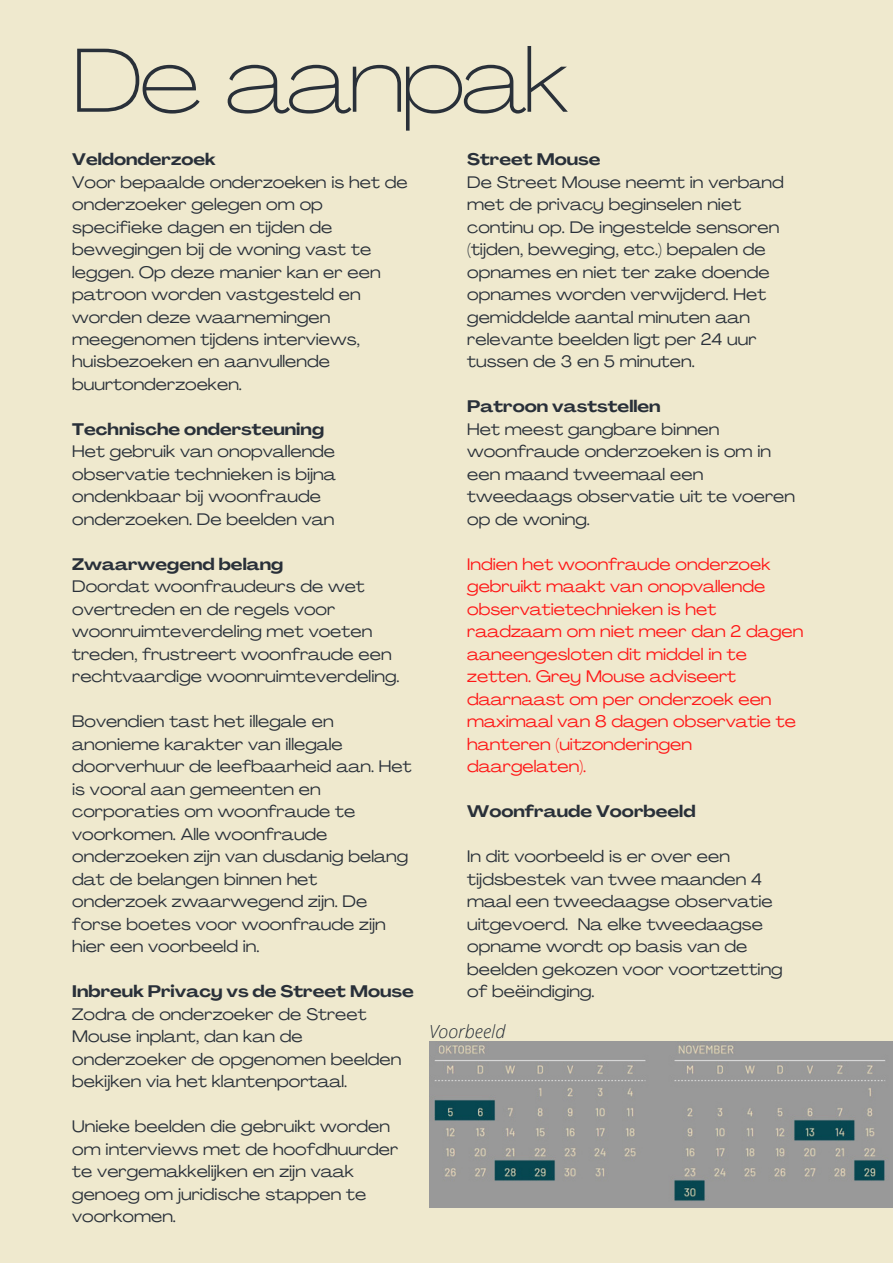
<style>
.page{position:relative;width:893px;height:1264px;background:#fff}
.page>*{position:absolute;margin:0;border:0;box-sizing:border-box;transform-origin:0 0}
.t1{font:100 expanded 89.85px "Agrandir";letter-spacing:-.03em;color:#293039}
.t2{font:italic 300 18px "Open Sans";color:#293039}
.t3{font:expanded 16.5px/22.5px "Agrandir";color:#293039}
.t4{font:expanded 16.5px/22.5px "Agrandir";color:#ff1616}
.t5{font:700 expanded 16.5px "Agrandir";color:#293039}
</style>
<div class="page">
<div style="left:0;top:0;width:892px;height:1262px;background:#efe9ce"></div>
<img style="left:429px;top:1041px;width:463px;height:166px">
<h1 class="t1" style="left:72px;top:44px;width:497px">De aanpak</h1>
<p class="t5" style="left:72px;top:153px;width:145px">Veldonderzoek</p>
<p class="t3" style="left:72px;top:172px;width:337px">Voor bepaalde onderzoeken is het de onderzoeker gelegen om op specifieke dagen en tijden de bewegingen bij de woning vast te leggen. Op deze manier kan er een patroon worden vastgesteld en worden deze waarnemingen meegenomen tijdens interviews, huisbezoeken en aanvullende buurtonderzoeken.</p>
<p class="t5" style="left:72px;top:422px;width:253px">Technische ondersteuning</p>
<p class="t3" style="left:72px;top:442px;width:265px">Het gebruik van onopvallende observatie technieken is bijna ondenkbaar bij woonfraude onderzoeken. De beelden van</p>
<p class="t5" style="left:72px;top:557px;width:212px">Zwaarwegend belang</p>
<p class="t3" style="left:72px;top:577px;width:329px">Doordat woonfraudeurs de wet overtreden en de regels voor woonruimteverdeling met voeten treden, frustreert woonfraude een rechtvaardige woonruimteverdeling.</p>
<p class="t3" style="left:72px;top:712px;width:341px">Bovendien tast het illegale en anonieme karakter van illegale doorverhuur de leefbaarheid aan. Het is vooral aan gemeenten en corporaties om woonfraude te voorkomen. Alle woonfraude onderzoeken zijn van dusdanig belang dat de belangen binnen het onderzoek zwaarwegend zijn. De forse boetes voor woonfraude zijn hier een voorbeeld in.</p>
<p class="t5" style="left:72px;top:984px;width:343px">Inbreuk Privacy vs de Street Mouse</p>
<p class="t3" style="left:72px;top:1004px;width:331px">Zodra de onderzoeker de Street<br>Mouse inplant, dan kan de onderzoeker de opgenomen beelden bekijken via het klantenportaal.</p>
<p class="t3" style="left:72px;top:1116px;width:327px">Unieke beelden die gebruikt worden om interviews met de hoofdhuurder te vergemakkelijken en zijn vaak genoeg om juridische stappen te voorkomen.</p>
<p class="t5" style="left:467px;top:153px;width:135px">Street Mouse</p>
<p class="t3" style="left:467px;top:172px;width:318px">De Street Mouse neemt in verband met de privacy beginselen niet continu op. De ingestelde sensoren (tijden, beweging, etc.) bepalen de opnames en niet ter zake doende opnames worden verwijderd. Het gemiddelde aantal minuten aan relevante beelden ligt per 24 uur tussen de 3 en 5 minuten.</p>
<p class="t5" style="left:467px;top:400px;width:195px">Patroon vaststellen</p>
<p class="t3" style="left:467px;top:419px;width:329px">Het meest gangbare binnen woonfraude onderzoeken is om in een maand tweemaal een tweedaags observatie uit te voeren op de woning.</p>
<p class="t4" style="left:467px;top:554px;width:337px">Indien het woonfraude onderzoek gebruikt maakt van onopvallende observatietechnieken is het raadzaam om niet meer dan 2 dagen aaneengesloten dit middel in te zetten. Grey Mouse adviseert daarnaast om per onderzoek een maximaal van 8 dagen observatie te hanteren (uitzonderingen daargelaten).</p>
<p class="t5" style="left:467px;top:805px;width:230px">Woonfraude Voorbeeld</p>
<p class="t3" style="left:467px;top:847px;width:317px">In dit voorbeeld is er over een tijdsbestek van twee maanden 4 maal een tweedaagse observatie uitgevoerd. Na elke tweedaagse opname wordt op basis van de beelden gekozen voor voortzetting of beëindiging.</p>
<p class="t2" style="left:429px;top:1018px;width:78px">Voorbeeld</p>
</div>
